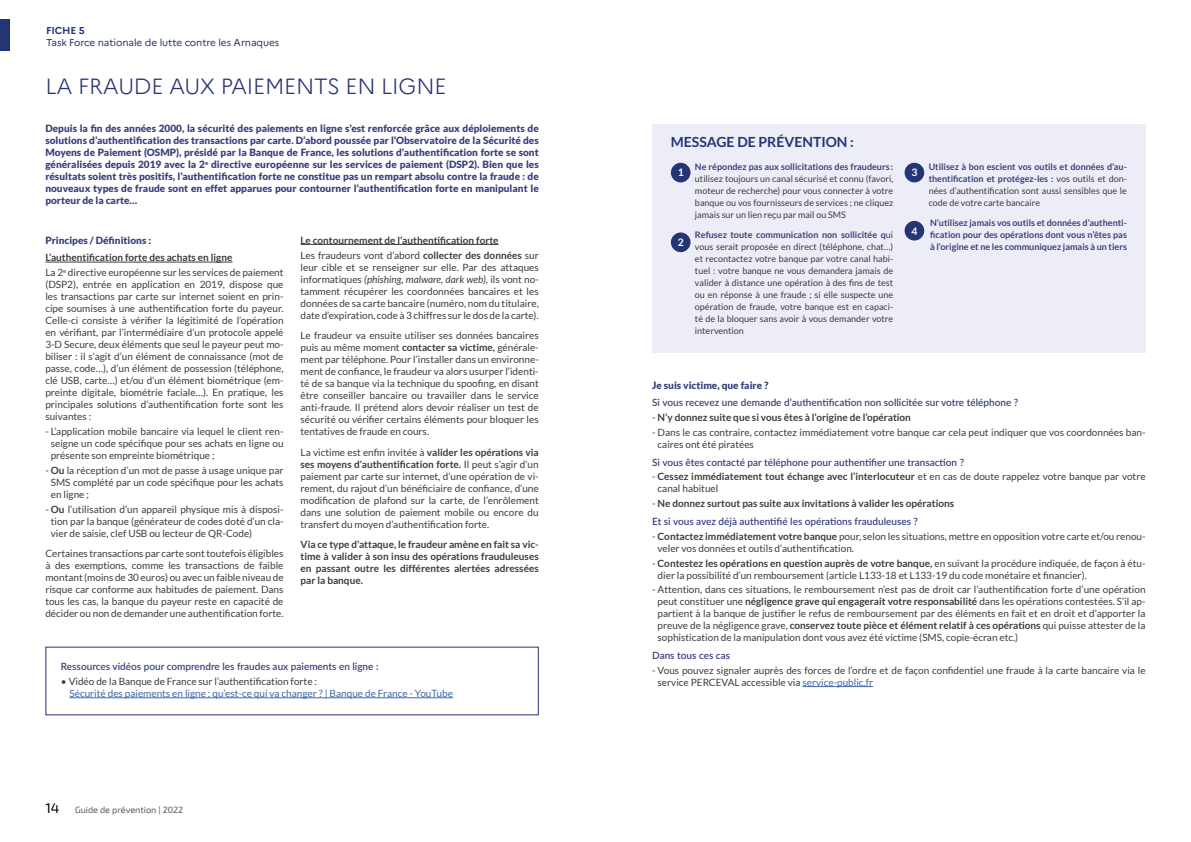
<style>
.page{position:relative;width:1191px;height:842px;background:#fff}
.page>*{position:absolute;margin:0;border:0;box-sizing:border-box;transform-origin:0 0}
.t1{font:300 22px "Marianne";letter-spacing:-.01em;color:#253473}
.t2{font:700 14px "Lato";color:#253473}
.t3{font:700 10.4px "Lato";color:#fff}
.t4{font:10px/12px "Lato";color:#3c3c3b;text-align:justify}
.t5{font:900 10px/12px "Lato";color:#3a417d;text-align:justify}
.t6{font:700 10px/12px "Lato";color:#3c3c3b}
.t7{font:600 10px "Lato";color:#3a417d}
.t8{font:10px "Lato";color:#3f68a5}
.t9{font:10px "Marianne";letter-spacing:-.01em;color:#253473}
.t10{font:700 10px "Marianne";letter-spacing:-.01em;color:#253473}
.t11{font:9px/12px "Lato";color:#3c3c3b;text-align:justify}
.t12{font:700 9px/12px "Lato";color:#3a417d;text-align:justify}
.t13{font:9px "Exo 2";color:#575756}
.s1{font-weight:700}
.s2{font-weight:400}
.s3{font-style:italic}
.s4{font-size:14px;color:#000}
.s5{font-weight:700;color:#3a417d}
.s6{font-weight:600;color:#3a417d}
.s7{color:#3f68a5}
</style>
<div class="page">
<div style="left:0;top:20px;width:10px;height:31px;background:#253473"></div>
<hr style="left:45px;top:262px;width:187px;height:1px;background:#3c3c3b">
<hr style="left:300px;top:244px;width:199px;height:1px;background:#3c3c3b">
<hr style="left:69px;top:697px;width:384px;height:1px;background:#3f68a5">
<div style="left:652px;top:124px;width:493px;height:228px;background:#ededf7"></div>
<div style="left:671px;top:163px;width:19px;height:19px;background:#253473;border-radius:50%"></div>
<div style="left:671px;top:232px;width:19px;height:20px;background:#253473;border-radius:50%"></div>
<div style="left:904px;top:163px;width:20px;height:19px;background:#253473;border-radius:50%"></div>
<div style="left:904px;top:221px;width:20px;height:20px;background:#253473;border-radius:50%"></div>
<hr style="left:802px;top:686px;width:71px;height:1px;background:#3f68a5">
<p class="t10" style="left:46px;top:24px;width:40px">FICHE 5</p>
<p class="t9" style="left:46px;top:36px;width:234px">Task Force nationale de lutte contre les Arnaques</p>
<h1 class="t1" style="left:45px;top:72px;width:402px">LA FRAUDE AUX PAIEMENTS EN LIGNE</h1>
<p class="t5" style="left:45px;top:122px;width:495px">Depuis la fin des années 2000, la sécurité des paiements en ligne s’est renforcée grâce aux déploiements de solutions d’authentification des transactions par carte. D’abord poussée par l’Observatoire de la Sécurité des Moyens de Paiement (OSMP), présidé par la Banque de France, les solutions d’authentification forte se sont généralisées depuis 2019 avec la 2<sup>e</sup> directive européenne sur les services de paiement (DSP2). Bien que les résultats soient très positifs, l’authentification forte ne constitue pas un rempart absolu contre la fraude : de nouveaux types de fraude sont en effet apparues pour contourner l’authentification forte en manipulant le porteur de la carte…</p>
<p class="t5" style="left:45px;top:234px;width:107px">Principes / Définitions :</p>
<p class="t4" style="left:45px;top:250px;width:240px;line-height:14.8px"><span class="s1">L’authentification forte des achats en ligne<br></span>La 2<sup>e</sup> directive européenne sur les services de paiement</p>
<p class="t4" style="left:45px;top:279px;width:240px">(DSP2), entrée en application en 2019, dispose que les transactions par carte sur internet soient en prin&shy;cipe soumises à une authentification forte du payeur.<br>Celle-ci consiste à vérifier la légitimité de l’opération en vérifiant, par l’intermédiaire d’un protocole appelé 3-D Secure, deux éléments que seul le payeur peut mo&shy;biliser : il s’agit d’un élément de connaissance (mot de passe, code…), d’un élément de possession (téléphone, clé USB, carte…) et/ou d’un élément biométrique (em&shy;preinte digitale, biométrie faciale…). En pratique, les principales solutions d’authentification forte sont les suivantes :</p>
<p class="t4" style="left:51px;top:425px;width:234px;text-indent:-5px">- L’application mobile bancaire via lequel le client ren&shy;seigne un code spécifique pour ses achats en ligne ou présente son empreinte biométrique ;</p>
<p class="t4" style="left:51px;top:464px;width:234px;text-indent:-5px">- <span class="s1">Ou</span> la réception d’un mot de passe à usage unique par SMS complété par un code spécifique pour les achats en ligne ;</p>
<p class="t4" style="left:51px;top:503px;width:234px;text-indent:-5px">- <span class="s1">Ou</span> l’utilisation d’un appareil physique mis à disposi&shy;tion par la banque (générateur de codes doté d’un cla&shy;vier de saisie, clef USB ou lecteur de QR-Code)</p>
<p class="t4" style="left:45px;top:548px;width:240px">Certaines transactions par carte sont toutefois éligibles à des exemptions, comme les transactions de faible montant (moins de 30 euros) ou avec un faible niveau de risque car conforme aux habitudes de paiement. Dans tous les cas, la banque du payeur reste en capacité de décider ou non de demander une authentification forte.</p>
<p class="t6" style="left:300px;top:233px;width:240px;line-height:14.8px">Le contournement de l’authentification forte<br><span class="s2">Les fraudeurs vont d’abord</span> collecter des données <span class="s2">sur</span></p>
<p class="t4" style="left:300px;top:261px;width:240px">leur cible et se renseigner sur elle. Par des attaques informatiques <span class="s3">(phishing, malware, dark web)</span>, ils vont no&shy;tamment récupérer les coordonnées bancaires et les données de sa carte bancaire (numéro, nom du titulaire, date d’expiration, code à 3 chiffres sur le dos de la carte).</p>
<p class="t4" style="left:300px;top:329px;width:240px">Le fraudeur va ensuite utiliser ses données bancaires puis au même moment <span class="s1">contacter sa victime,</span> générale&shy;ment par téléphone. Pour l’installer dans un environne&shy;ment de confiance, le fraudeur va alors usurper l’identi&shy;té de sa banque via la technique du spoofing, en disant être conseiller bancaire ou travailler dans le service anti-fraude. Il prétend alors devoir réaliser un test de sécurité ou vérifier certains éléments pour bloquer les tentatives de fraude en cours.</p>
<p class="t4" style="left:300px;top:446px;width:240px">La victime est enfin invitée à <span class="s1">valider les opérations via ses moyens d’authentification forte.</span> Il peut s’agir d’un paiement par carte sur internet, d’une opération de vi&shy;rement, du rajout d’un bénéficiaire de confiance, d’une modification de plafond sur la carte, de l’enrôlement dans une solution de paiement mobile ou encore du transfert du moyen d’authentification forte.</p>
<p class="t6" style="left:300px;top:538px;width:240px;text-align:justify">Via ce type d’attaque, le fraudeur amène en fait sa vic&shy;time à valider à son insu des opérations frauduleuses en passant outre les différentes alertées adressées par la banque.</p>
<p class="t7" style="left:61px;top:659px;width:319px">Ressources vidéos pour comprendre les fraudes aux paiements en ligne :</p>
<p class="t4" style="left:61px;top:675px;width:257px">• Vidéo de la Banque de France sur l’authentification forte :</p>
<p class="t8" style="left:69px;top:688px;width:385px">Sécurité des paiements en ligne : qu’est-ce qui va changer ? | Banque de France - YouTube</p>
<p class="t13" style="left:45px;top:804px;width:139px"><span class="s4">14</span> Guide de prévention | 2022</p>
<h2 class="t2" style="left:671px;top:134px;width:185px">MESSAGE DE PRÉVENTION :</h2>
<p class="t3" style="left:677px;top:167px;width:8px">1</p>
<p class="t12" style="left:695px;top:160px;width:200px">Ne répondez pas aux sollicitations des fraudeurs :</p>
<p class="t11" style="left:695px;top:172px;width:200px">utilisez toujours un canal sécurisé et connu (favori, moteur de recherche) pour vous connecter à votre banque ou vos fournisseurs de services ; ne cliquez jamais sur un lien reçu par mail ou SMS</p>
<p class="t11" style="left:695px;top:229px;width:200px"><span class="s5">Refusez toute communication non sollicitée q</span>ui vous serait proposée en direct (téléphone, chat…) et recontactez votre banque par votre canal habi&shy;tuel : votre banque ne vous demandera jamais de valider à distance une opération à des fins de test ou en réponse à une fraude ; si elle suspecte une opération de fraude, votre banque est en capaci&shy;té de la bloquer sans avoir à vous demander votre intervention</p>
<p class="t3" style="left:677px;top:236px;width:8px">2</p>
<p class="t3" style="left:911px;top:167px;width:8px">3</p>
<p class="t3" style="left:911px;top:225px;width:8px">4</p>
<p class="t11" style="left:928px;top:160px;width:200px"><span class="s5">Utilisez à bon escient vos outils et données d’au&shy;thentification et protégez-les :</span> vos outils et don&shy;nées d’authentification sont aussi sensibles que le code de votre carte bancaire</p>
<p class="t12" style="left:930px;top:217px;width:198px">N’utilisez jamais vos outils et données d’authenti&shy;fication pour des opérations dont vous n’êtes pas à l’origine et ne les communiquez jamais à un tiers</p>
<p class="t5" style="left:652px;top:379px;width:118px">Je suis victime, que faire ?</p>
<p class="t7" style="left:652px;top:395px;width:368px">Si vous recevez une demande d’authentification non sollicitée sur votre téléphone ?</p>
<p class="t6" style="left:652px;top:411px;width:260px"><span class="s2">-</span> N’y donnez suite que si vous êtes à l’origine de l’opération</p>
<p class="t4" style="left:657px;top:426px;width:489px;text-indent:-5px">- Dans le cas contraire, contactez immédiatement votre banque car cela peut indiquer que vos coordonnées ban&shy;caires ont été piratées</p>
<p class="t7" style="left:652px;top:455px;width:313px">Si vous êtes contacté par téléphone pour authentifier une transaction ?</p>
<p class="t4" style="left:657px;top:471px;width:489px;text-indent:-5px">- <span class="s1">Cessez immédiatement tout échange avec l’interlocuteur</span> et en cas de doute rappelez votre banque par votre canal habituel</p>
<p class="t6" style="left:652px;top:494px;width:303px;line-height:17.7px"><span class="s2">-</span> Ne donnez surtout pas suite aux invitations à valider les opérations<br><span class="s6">Et si vous avez déjà authentifié les opérations frauduleuses ?</span></p>
<p class="t4" style="left:657px;top:530px;width:489px;text-indent:-5px">- <span class="s1">Contactez immédiatement votre banque</span> pour, selon les situations, mettre en opposition votre carte et/ou renou&shy;veler vos données et outils d’authentification.</p>
<p class="t4" style="left:657px;top:557px;width:489px;text-indent:-5px">- <span class="s1">Contestez les opérations en question auprès de votre banque,</span> en suivant la procédure indiquée, de façon à étu&shy;dier la possibilité d’un remboursement (article L133-18 et L133-19 du code monétaire et financier).</p>
<p class="t4" style="left:657px;top:584px;width:489px;text-indent:-5px">- Attention, dans ces situations, le remboursement n’est pas de droit car l’authentification forte d’une opération peut constituer une <span class="s1">négligence grave qui engagerait votre responsabilité</span> dans les opérations contestées. S’il ap&shy;partient à la banque de justifier le refus de remboursement par des éléments en fait et en droit et d’apporter la preuve de la négligence grave, <span class="s1">conservez toute pièce et élément relatif à ces opérations</span> qui puisse attester de la sophistication de la manipulation dont vous avez été victime (SMS, copie-écran etc.)</p>
<p class="t7" style="left:652px;top:648px;width:79px">Dans tous ces cas</p>
<p class="t4" style="left:657px;top:664px;width:489px;text-indent:-5px">- Vous pouvez signaler auprès des forces de l’ordre et de façon confidentiel une fraude à la carte bancaire via le service PERCEVAL accessible via <span class="s7">service-public.fr</span></p>
</div>
